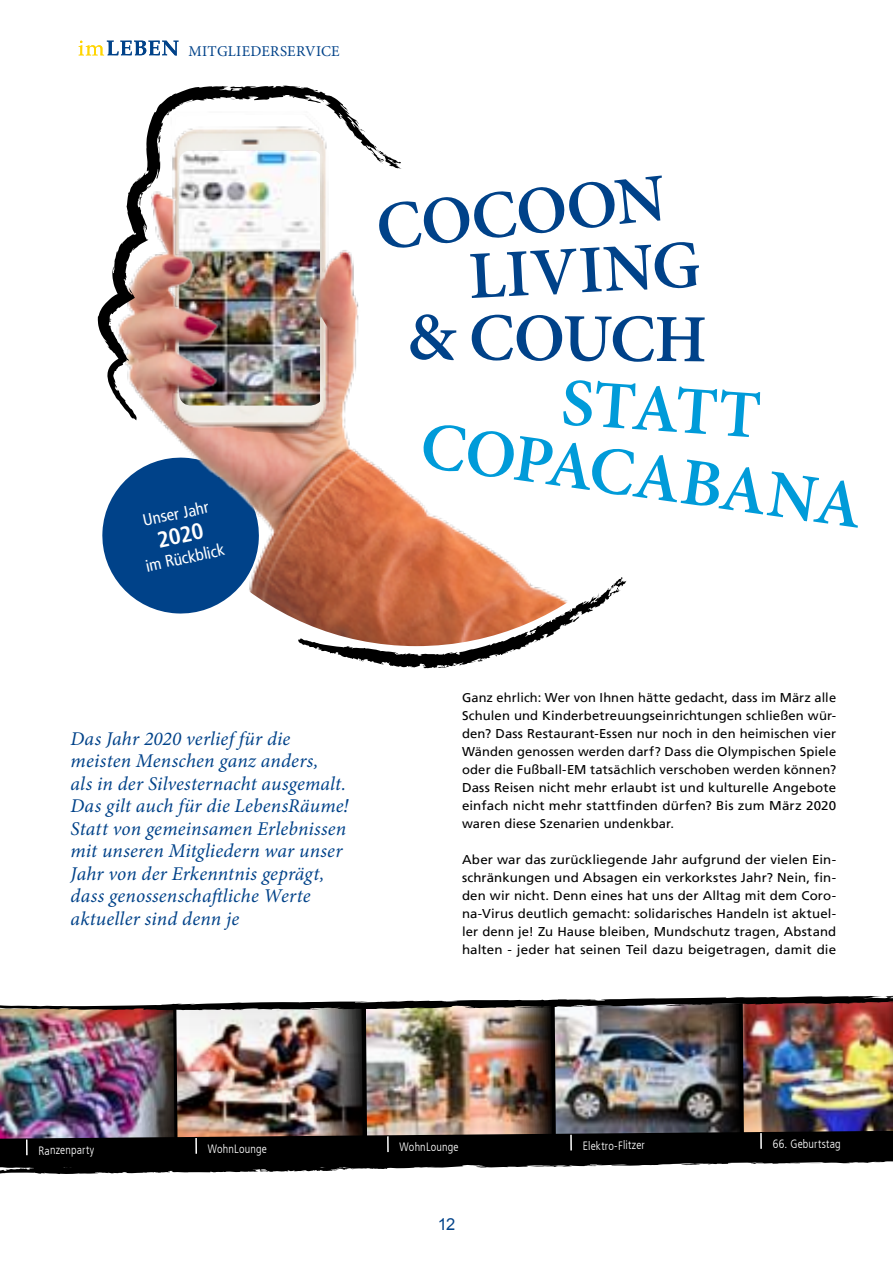
<style>
.page{position:relative;width:893px;height:1263px;background:#fff}
.page>*{position:absolute;margin:0;border:0;box-sizing:border-box;transform-origin:0 0}
.t1{font:600 67.5px "Minion Pro";color:#004289}
.t2{font:600 67.5px "Minion Pro";color:#009bd9}
.t3{font:700 condensed 22.5px "Frutiger LT";color:#fff}
.t4{font:italic 19.5px/22.5px "Minion Pro";letter-spacing:.005em;color:#004289}
.t5{font:condensed 16.5px "Frutiger LT";color:#fff}
.t6{font:16.5px "Arial";color:#004289}
.t7{font:15px "Minion Pro";letter-spacing:.02em;color:#004289}
.t8{font:12.75px/18px "Frutiger LT";letter-spacing:.01em;color:#000;text-align:justify}
.t9{font:12.75px/18px "Frutiger LT";letter-spacing:.01em;color:#000;text-align:justify;scale:1.05 1}
.t10{font:300 condensed 12px "Frutiger LT";color:#fff}
</style>
<div class="page">
<img style="left:366px;top:1011px;width:186px;height:122px">
<svg style="left:102px;top:463px;width:159px;height:151px"></svg>
<img style="left:134px;top:81px;width:565px;height:565px;border-radius:283px">
<img style="left:149px;top:420px;width:204px;height:22px">
<img style="left:97px;top:81px;width:317px;height:312px">
<img style="left:0;top:1011px;width:174px;height:122px">
<img style="left:98px;top:85px;width:305px;height:335px">
<svg style="left:381px;top:155px;width:2px;height:7px"></svg>
<svg style="left:298px;top:576px;width:328px;height:93px"></svg>
<img style="left:176px;top:1011px;width:187px;height:122px">
<img style="left:555px;top:1011px;width:186px;height:122px">
<img style="left:743px;top:1011px;width:150px;height:121px">
<svg style="left:0;top:1133px;width:893px;height:41px;background:#2f2e2e"></svg>
<img style="left:0;top:995px;width:893px;height:16px">
<svg style="left:79px;top:41px;width:100px;height:15px"></svg>
<p class="t7" style="left:188px;top:41px;width:153px">MITGLIEDERSERVICE</p>
<p class="t5" style="left:141px;top:511px;width:68px;rotate:-12deg">Unser Jahr</p>
<h2 class="t3" style="left:155px;top:527px;width:48px;rotate:-12deg">2020</h2>
<p class="t5" style="left:144px;top:556px;width:82px;rotate:-12deg">im Rückblick</p>
<h1 class="t1" style="left:372px;top:181px;width:292px;rotate:-6deg">COCOON</h1>
<h1 class="t1" style="left:466px;top:230px;width:233px;rotate:-3deg">LIVING</h1>
<h1 class="t1" style="left:408px;top:289px;width:301px;rotate:1deg">&amp; COUCH</h1>
<h1 class="t2" style="left:565px;top:356px;width:201px;rotate:4deg">STATT</h1>
<h1 class="t2" style="left:427px;top:398px;width:447px;rotate:8deg">COPACABANA</h1>
<p class="t4" style="left:71px;top:727px;width:280px">Das Jahr 2020 verlief für die meisten Menschen ganz anders,<br>als in der Silvesternacht ausgemalt.<br>Das gilt auch für die LebensRäume!<br>Statt von gemeinsamen Erlebnissen mit unseren Mitgliedern war unser<br>Jahr von der Erkenntnis geprägt, dass genossenschaftliche Werte aktueller sind denn je</p>
<p class="t8" style="left:462px;top:689px;width:376px">Ganz ehrlich: Wer von Ihnen hätte gedacht, dass im März alle Schulen und Kinderbetreuungseinrichtungen schließen wür&shy;den? Dass Restaurant-Essen nur noch in den heimischen vier Wänden genossen werden darf? Dass die Olympischen Spiele oder die Fußball-EM tatsächlich verschoben werden können?<br>Dass Reisen nicht mehr erlaubt ist und kulturelle Angebote einfach nicht mehr stattfinden dürfen? Bis zum März 2020 waren diese Szenarien undenkbar.</p>
<p class="t9" style="left:462px;top:851px;width:358px">Aber war das zurückliegende Jahr aufgrund der vielen Ein&shy;schränkungen und Absagen ein verkorkstes Jahr? Nein, fin&shy;den wir nicht. Denn eines hat uns der Alltag mit dem Coro&shy;na-Virus deutlich gemacht: solidarisches Handeln ist aktuel&shy;ler denn je! Zu Hause bleiben, Mundschutz tragen, Abstand halten - jeder hat seinen Teil dazu beigetragen, damit die</p>
<p class="t10" style="left:38px;top:1143px;width:57px">Ranzenparty</p>
<p class="t10" style="left:208px;top:1142px;width:61px">WohnLounge</p>
<p class="t10" style="left:400px;top:1140px;width:61px">WohnLounge</p>
<p class="t10" style="left:583px;top:1138px;width:64px">Elektro-Flitzer</p>
<p class="t10" style="left:773px;top:1137px;width:70px">66. Geburtstag</p>
<p class="t6" style="left:438px;top:1214px;width:19px">12</p>
</div>
